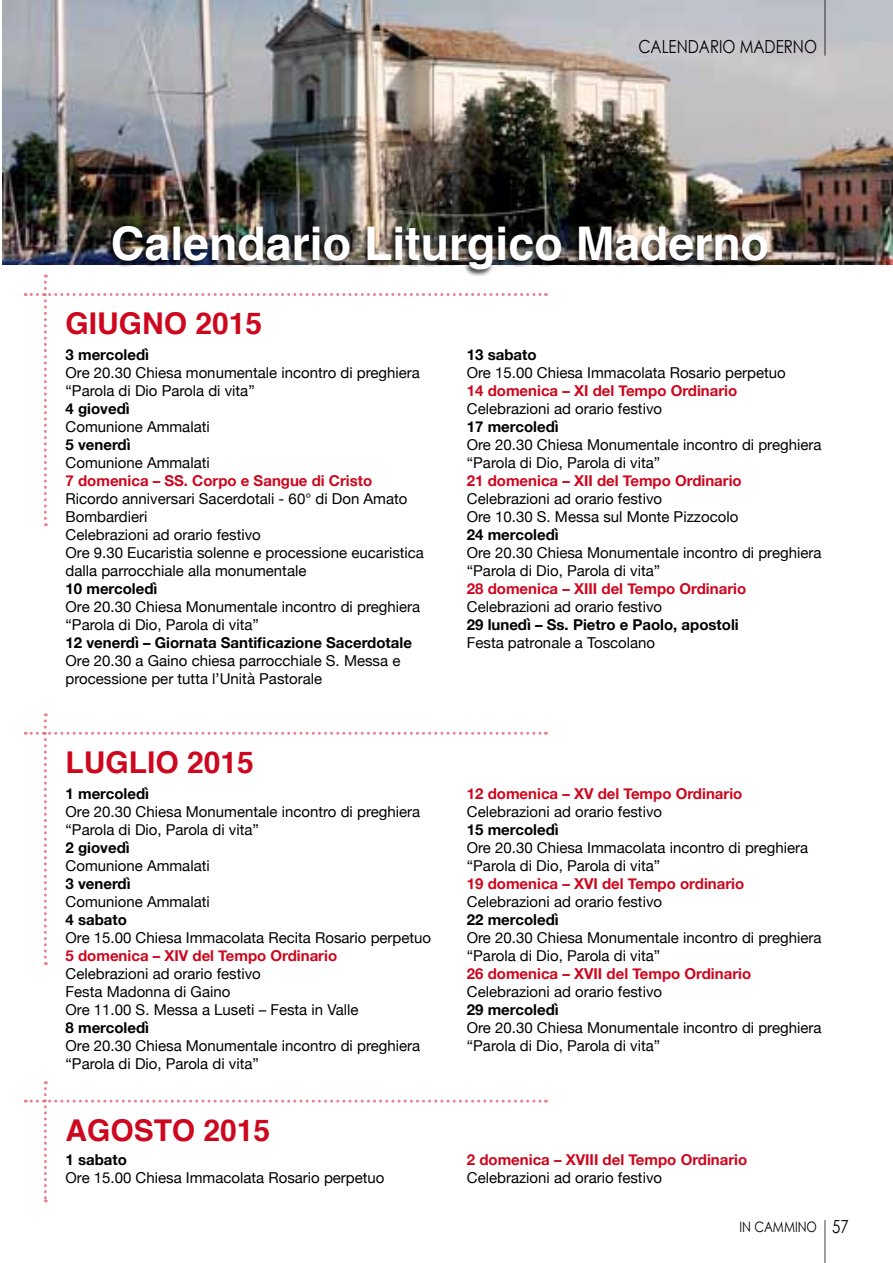
<style>
.page{position:relative;width:893px;height:1263px;background:#fff}
.page>*{position:absolute;margin:0;border:0;box-sizing:border-box;transform-origin:0 0}
.t1{font:700 46.5px "Helvetica";color:#fff}
.t2{font:700 30px "Helvetica";color:#cd071e}
.t3{font:18px "Century Gothic";color:#000;scale:.83 1}
.t4{font:15px/18px "Helvetica Neue";color:#000}
.t5{font:700 15px "Helvetica Neue";color:#cd071e}
.t6{font:700 15px "Helvetica Neue";color:#000}
.t7{font:14.4px "Century Gothic";color:#000;scale:.83 1}
</style>
<div class="page">
<img style="left:3px;top:0;width:890px;height:264px">
<svg style="left:25px;top:275px;width:521px;height:251px"></svg>
<svg style="left:25px;top:713px;width:521px;height:252px"></svg>
<svg style="left:25px;top:1081px;width:521px;height:121px"></svg>
<hr style="left:824px;top:1220px;width:2px;height:43px;background:#000">
<hr style="left:824px;top:0;width:2px;height:56px;background:#000">
<div style="left:105px;top:224px;width:665px;height:53px;background:#000;opacity:.75"></div>
<p class="t3" style="left:638px;top:35px;width:137px">CALENDARIO MADERNO</p>
<h1 class="t1" style="left:111px;top:206px;width:660px">Calendario Liturgico Maderno</h1>
<h2 class="t2" style="left:66px;top:299px;width:198px">GIUGNO 2015</h2>
<p class="t6" style="left:66px;top:343px;width:85px">3 mercoledì</p>
<p class="t4" style="left:66px;top:364px;width:356px">Ore 20.30 Chiesa monumentale incontro di preghiera “Parola di Dio Parola di vita”</p>
<p class="t6" style="left:66px;top:397px;width:66px">4 giovedì</p>
<p class="t4" style="left:66px;top:418px;width:146px">Comunione Ammalati</p>
<p class="t6" style="left:66px;top:433px;width:67px">5 venerdì</p>
<p class="t4" style="left:66px;top:454px;width:146px">Comunione Ammalati</p>
<p class="t5" style="left:66px;top:469px;width:308px">7 domenica – SS. Corpo e Sangue di Cristo</p>
<p class="t4" style="left:66px;top:490px;width:360px">Ricordo anniversari Sacerdotali - 60° di Don Amato Bombardieri<br>Celebrazioni ad orario festivo<br>Ore 9.30 Eucaristia solenne e processione eucaristica dalla parrocchiale alla monumentale</p>
<p class="t6" style="left:66px;top:577px;width:93px">10 mercoledì</p>
<p class="t4" style="left:66px;top:598px;width:356px">Ore 20.30 Chiesa Monumentale incontro di preghiera “Parola di Dio, Parola di vita”</p>
<p class="t6" style="left:66px;top:631px;width:348px">12 venerdì – Giornata Santificazione Sacerdotale</p>
<p class="t4" style="left:66px;top:652px;width:336px">Ore 20.30 a Gaino chiesa parrocchiale S. Messa e processione per tutta l’Unità Pastorale</p>
<h2 class="t2" style="left:66px;top:738px;width:190px">LUGLIO 2015</h2>
<p class="t6" style="left:66px;top:782px;width:85px">1 mercoledì</p>
<p class="t4" style="left:66px;top:804px;width:356px">Ore 20.30 Chiesa Monumentale incontro di preghiera “Parola di Dio, Parola di vita”</p>
<p class="t6" style="left:66px;top:836px;width:66px">2 giovedì</p>
<p class="t4" style="left:66px;top:858px;width:146px">Comunione Ammalati</p>
<p class="t6" style="left:66px;top:872px;width:67px">3 venerdì</p>
<p class="t4" style="left:66px;top:894px;width:146px">Comunione Ammalati</p>
<p class="t6" style="left:66px;top:908px;width:63px">4 sabato</p>
<p class="t4" style="left:66px;top:930px;width:367px">Ore 15.00 Chiesa Immacolata Recita Rosario perpetuo</p>
<p class="t5" style="left:66px;top:944px;width:273px">5 domenica – XIV del Tempo Ordinario</p>
<p class="t4" style="left:66px;top:966px;width:294px">Celebrazioni ad orario festivo<br>Festa Madonna di Gaino<br>Ore 11.00 S. Messa a Luseti – Festa in Valle</p>
<p class="t6" style="left:66px;top:1016px;width:85px">8 mercoledì</p>
<p class="t4" style="left:66px;top:1038px;width:356px">Ore 20.30 Chiesa Monumentale incontro di preghiera “Parola di Dio, Parola di vita”</p>
<h2 class="t2" style="left:66px;top:1106px;width:206px">AGOSTO 2015</h2>
<p class="t6" style="left:66px;top:1148px;width:63px">1 sabato</p>
<p class="t4" style="left:66px;top:1170px;width:320px">Ore 15.00 Chiesa Immacolata Rosario perpetuo</p>
<p class="t6" style="left:467px;top:343px;width:71px">13 sabato</p>
<p class="t4" style="left:467px;top:364px;width:320px">Ore 15.00 Chiesa Immacolata Rosario perpetuo</p>
<p class="t5" style="left:467px;top:379px;width:272px">14 domenica – XI del Tempo Ordinario</p>
<p class="t4" style="left:467px;top:400px;width:197px">Celebrazioni ad orario festivo</p>
<p class="t6" style="left:467px;top:415px;width:93px">17 mercoledì</p>
<p class="t4" style="left:467px;top:436px;width:356px">Ore 20.30 Chiesa Monumentale incontro di preghiera “Parola di Dio, Parola di vita”</p>
<p class="t5" style="left:467px;top:469px;width:276px">21 domenica – XII del Tempo Ordinario</p>
<p class="t4" style="left:467px;top:490px;width:273px">Celebrazioni ad orario festivo<br>Ore 10.30 S. Messa sul Monte Pizzocolo</p>
<p class="t6" style="left:467px;top:523px;width:93px">24 mercoledì</p>
<p class="t4" style="left:467px;top:544px;width:356px">Ore 20.30 Chiesa Monumentale incontro di preghiera “Parola di Dio, Parola di vita”</p>
<p class="t5" style="left:467px;top:577px;width:281px">28 domenica – XIII del Tempo Ordinario</p>
<p class="t4" style="left:467px;top:598px;width:197px">Celebrazioni ad orario festivo</p>
<p class="t6" style="left:467px;top:613px;width:273px">29 lunedì – Ss. Pietro e Paolo, apostoli</p>
<p class="t4" style="left:467px;top:634px;width:190px">Festa patronale a Toscolano</p>
<p class="t5" style="left:467px;top:782px;width:277px">12 domenica – XV del Tempo Ordinario</p>
<p class="t4" style="left:467px;top:804px;width:197px">Celebrazioni ad orario festivo</p>
<p class="t6" style="left:467px;top:818px;width:93px">15 mercoledì</p>
<p class="t4" style="left:467px;top:840px;width:343px">Ore 20.30 Chiesa Immacolata incontro di preghiera “Parola di Dio, Parola di vita”</p>
<p class="t5" style="left:467px;top:872px;width:279px">19 domenica – XVI del Tempo ordinario</p>
<p class="t4" style="left:467px;top:894px;width:197px">Celebrazioni ad orario festivo</p>
<p class="t6" style="left:467px;top:908px;width:93px">22 mercoledì</p>
<p class="t4" style="left:467px;top:930px;width:356px">Ore 20.30 Chiesa Monumentale incontro di preghiera “Parola di Dio, Parola di vita”</p>
<p class="t5" style="left:467px;top:962px;width:286px">26 domenica – XVII del Tempo Ordinario</p>
<p class="t4" style="left:467px;top:984px;width:197px">Celebrazioni ad orario festivo</p>
<p class="t6" style="left:467px;top:998px;width:93px">29 mercoledì</p>
<p class="t4" style="left:467px;top:1020px;width:356px">Ore 20.30 Chiesa Monumentale incontro di preghiera “Parola di Dio, Parola di vita”</p>
<p class="t5" style="left:467px;top:1148px;width:282px">2 domenica – XVIII del Tempo Ordinario</p>
<p class="t4" style="left:467px;top:1170px;width:197px">Celebrazioni ad orario festivo</p>
<p class="t7" style="left:739px;top:1218px;width:42px">IN CAMMINO</p>
<p class="t3" style="left:832px;top:1215px;width:22px">57</p>
</div>
